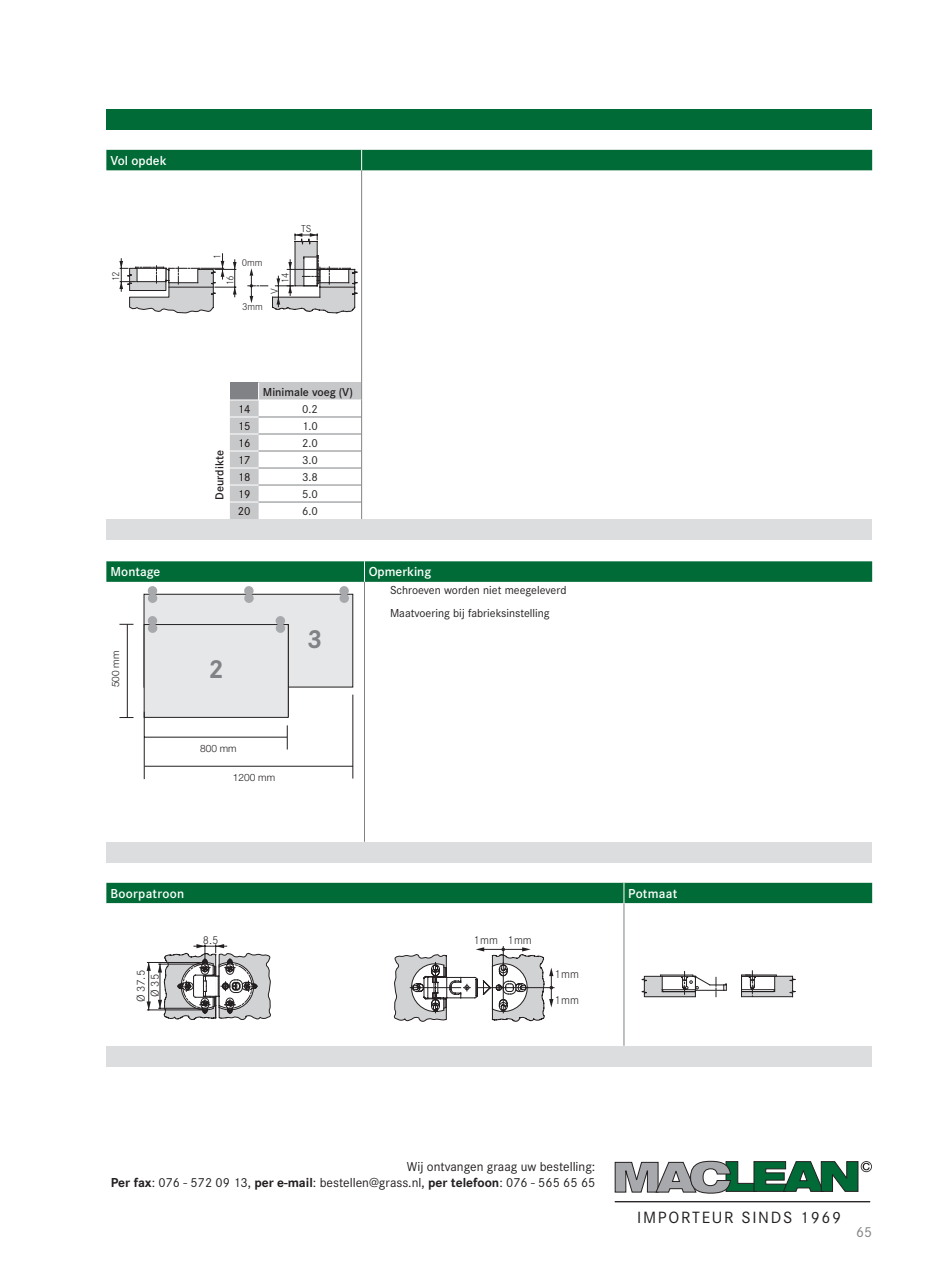
<style>
.page{position:relative;width:936px;height:1263px;background:#fff}
.page>*{position:absolute;margin:0;border:0;box-sizing:border-box;transform-origin:0 0}
.t1{font:700 27px "Corporate S";color:#808285}
.t2{font:16.95px "Corporate S";letter-spacing:.1em;color:#231f20}
.t3{font:15px "Corporate S";color:#808285}
.t4{font:13.5px/16.2px "Corporate S";color:#231f20;text-align:right}
.t5{font:600 13.5px "Corporate S";color:#fff}
.t6{font:600 13.5px "Corporate S";letter-spacing:.02em;color:#fff}
.t7{font:12px/23px "Corporate S";color:#231f20}
.t8{font:600 12px "Corporate S";color:#231f20}
.t9{font:12px "Corporate S";color:#140a0a}
.t10{font:300 12px/26.1px "Corporate S";color:#231f20}
.t11{font:300 11.85px/13.6px "Corporate S";color:#231f20;text-align:center}
.t12{font:300 10.5px "Corporate S";letter-spacing:-.005em;color:#231f20}
.t13{font:300 10.05px "Helvetica Neue";color:#231f20}
.s1{font-weight:700}
</style>
<div class="page">
<div style="left:106px;top:109px;width:766px;height:21px;background:#006b36"></div>
<div style="left:106px;top:519px;width:766px;height:20px;background:#dcdddf"></div>
<div style="left:106px;top:150px;width:766px;height:20px;background:#006b36"></div>
<hr style="left:361px;top:170px;width:1px;height:196px;background:#808285">
<svg style="left:361px;top:366px;width:1px;height:17px"></svg>
<hr style="left:361px;top:383px;width:1px;height:136px;background:#808285">
<svg style="left:119px;top:233px;width:238px;height:80px"></svg>
<div style="left:258px;top:383px;width:103px;height:17px;background:#c7c8ca"></div>
<hr style="left:258px;top:417px;width:103px;height:1px;background:#808285">
<hr style="left:258px;top:434px;width:103px;height:1px;background:#808285">
<hr style="left:258px;top:451px;width:103px;height:1px;background:#808285">
<hr style="left:258px;top:468px;width:103px;height:1px;background:#808285">
<hr style="left:258px;top:485px;width:103px;height:1px;background:#808285">
<hr style="left:258px;top:502px;width:103px;height:1px;background:#808285">
<svg style="left:230px;top:383px;width:29px;height:136px"></svg>
<hr style="left:258px;top:400px;width:103px;height:1px;background:#fff">
<div style="left:106px;top:842px;width:766px;height:20px;background:#dcdddf"></div>
<svg style="left:106px;top:561px;width:766px;height:21px"></svg>
<hr style="left:364px;top:582px;width:1px;height:260px;background:#808285">
<svg style="left:143px;top:594px;width:210px;height:123px"></svg>
<div style="left:144px;top:624px;width:144px;height:94px;background:#e6e7e9;border:1px solid #231f20"></div>
<svg style="left:119px;top:717px;width:14px;height:1px"></svg>
<svg style="left:119px;top:624px;width:14px;height:1px"></svg>
<hr style="left:127px;top:625px;width:1px;height:92px;background:#231f20">
<hr style="left:144px;top:737px;width:143px;height:1px;background:#231f20">
<hr style="left:144px;top:712px;width:1px;height:67px;background:#231f20">
<svg style="left:287px;top:725px;width:1px;height:24px"></svg>
<div style="left:148px;top:623px;width:9px;height:10px;background:#a8a9ad;border-radius:50%"></div>
<div style="left:148px;top:616px;width:9px;height:9px;background:#a8a9ad;border-radius:50%"></div>
<div style="left:276px;top:623px;width:9px;height:10px;background:#a8a9ad;border-radius:50%"></div>
<div style="left:275px;top:616px;width:10px;height:9px;background:#a8a9ad;border-radius:50%"></div>
<div style="left:148px;top:593px;width:9px;height:10px;background:#a8a9ad;border-radius:50%"></div>
<div style="left:148px;top:586px;width:9px;height:9px;background:#a8a9ad;border-radius:50%"></div>
<div style="left:339px;top:593px;width:10px;height:10px;background:#a8a9ad;border-radius:50%"></div>
<div style="left:339px;top:586px;width:10px;height:9px;background:#a8a9ad;border-radius:50%"></div>
<div style="left:244px;top:593px;width:10px;height:10px;background:#a8a9ad;border-radius:50%"></div>
<div style="left:244px;top:586px;width:9px;height:9px;background:#a8a9ad;border-radius:50%"></div>
<hr style="left:144px;top:766px;width:208px;height:1px;background:#231f20">
<hr style="left:352px;top:695px;width:1px;height:83px;background:#231f20">
<svg style="left:106px;top:903px;width:766px;height:143px"></svg>
<div style="left:106px;top:1046px;width:766px;height:20px;background:#dcdddf"></div>
<hr style="left:623px;top:903px;width:1px;height:143px;background:#808285">
<div style="left:106px;top:883px;width:766px;height:20px;background:#006b36"></div>
<svg style="left:358px;top:909px;width:2px;height:16px"></svg>
<hr style="left:111px;top:907px;width:249px;height:2px;background:#fff">
<svg style="left:111px;top:909px;width:1px;height:16px"></svg>
<hr style="left:111px;top:925px;width:249px;height:1px;background:#fff">
<hr style="left:111px;top:926px;width:1px;height:105px;background:#fff">
<hr style="left:358px;top:926px;width:2px;height:105px;background:#fff">
<hr style="left:111px;top:1031px;width:249px;height:1px;background:#fff">
<svg style="left:147px;top:1001px;width:4px;height:9px"></svg>
<svg style="left:147px;top:963px;width:4px;height:8px"></svg>
<hr style="left:147px;top:1010px;width:56px;height:1px;background:#231f20">
<hr style="left:147px;top:962px;width:56px;height:1px;background:#231f20">
<hr style="left:148px;top:962px;width:1px;height:48px;background:#231f20">
<svg style="left:158px;top:944px;width:113px;height:76px"></svg>
<hr style="left:370px;top:907px;width:249px;height:2px;background:#fff">
<svg style="left:370px;top:909px;width:1px;height:18px"></svg>
<svg style="left:618px;top:909px;width:1px;height:18px"></svg>
<hr style="left:370px;top:927px;width:249px;height:2px;background:#fff">
<hr style="left:370px;top:929px;width:1px;height:104px;background:#fff">
<hr style="left:618px;top:929px;width:1px;height:104px;background:#fff">
<hr style="left:370px;top:1033px;width:249px;height:2px;background:#fff">
<hr style="left:503px;top:946px;width:1px;height:30px;background:#231f20">
<svg style="left:394px;top:947px;width:160px;height:75px"></svg>
<hr style="left:628px;top:907px;width:249px;height:2px;background:#fff">
<hr style="left:628px;top:926px;width:2px;height:105px;background:#fff">
<hr style="left:628px;top:1031px;width:249px;height:1px;background:#fff">
<svg style="left:628px;top:909px;width:2px;height:16px"></svg>
<hr style="left:628px;top:925px;width:249px;height:1px;background:#fff">
<svg style="left:641px;top:971px;width:154px;height:26px"></svg>
<svg style="left:614px;top:1160px;width:257px;height:34px"></svg>
<hr style="left:614px;top:1201px;width:256px;height:1px;background:#231f20">
<p class="t5" style="left:111px;top:153px;width:57px">Vol opdek</p>
<p class="t12" style="left:211px;top:259px;width:7px;rotate:-90deg">1</p>
<p class="t12" style="left:110px;top:281px;width:11px;rotate:-90deg">12</p>
<p class="t12" style="left:224px;top:285px;width:11px;rotate:-90deg">16</p>
<p class="t12" style="left:242px;top:257px;width:22px">0mm</p>
<p class="t12" style="left:242px;top:301px;width:22px">3mm</p>
<p class="t12" style="left:279px;top:283px;width:11px;rotate:-90deg">14</p>
<p class="t12" style="left:268px;top:294px;width:7px;rotate:-90deg">V</p>
<p class="t12" style="left:301px;top:222px;width:12px">TS</p>
<p class="t8" style="left:263px;top:385px;width:91px">Minimale voeg (V)</p>
<p class="t8" style="left:213px;top:500px;width:51px;rotate:-90deg">Deurdikte</p>
<p class="t9" style="left:238px;top:402px;width:14px">14</p>
<p class="t7" style="left:302px;top:398px;width:17px">0.2</p>
<p class="t9" style="left:238px;top:419px;width:14px">15</p>
<p class="t7" style="left:302px;top:415px;width:17px">1.0</p>
<p class="t9" style="left:238px;top:436px;width:14px">16</p>
<p class="t7" style="left:302px;top:432px;width:17px">2.0</p>
<p class="t9" style="left:238px;top:453px;width:14px">17</p>
<p class="t7" style="left:302px;top:449px;width:17px">3.0</p>
<p class="t9" style="left:238px;top:470px;width:14px">18</p>
<p class="t7" style="left:302px;top:466px;width:17px">3.8</p>
<p class="t9" style="left:238px;top:487px;width:14px">19</p>
<p class="t7" style="left:302px;top:483px;width:17px">5.0</p>
<p class="t9" style="left:238px;top:504px;width:14px">20</p>
<p class="t7" style="left:302px;top:500px;width:17px">6.0</p>
<p class="t5" style="left:111px;top:564px;width:51px">Montage</p>
<p class="t5" style="left:369px;top:564px;width:64px">Opmerking</p>
<p class="t13" style="left:109px;top:687px;width:38px;rotate:-90deg">500 mm</p>
<h1 class="t1" style="left:208px;top:654px;width:17px">2</h1>
<p class="t13" style="left:200px;top:742px;width:38px">800 mm</p>
<p class="t13" style="left:233px;top:771px;width:44px">1200 mm</p>
<h1 class="t1" style="left:307px;top:624px;width:17px">3</h1>
<p class="t7" style="left:390px;top:579px;width:178px">Schroeven worden niet meegeleverd<br>Maatvoering bij fabrieksinstelling</p>
<p class="t6" style="left:111px;top:886px;width:75px">Boorpatroon</p>
<p class="t6" style="left:628px;top:886px;width:51px">Potmaat</p>
<p class="t11" style="left:134px;top:1002px;width:34px;rotate:-90deg">Ø 37.5<br>Ø 35</p>
<p class="t11" style="left:203px;top:933px;width:17px">8.5</p>
<p class="t10" style="left:474px;top:927px;width:26px">1mm</p>
<p class="t10" style="left:508px;top:927px;width:26px">1mm</p>
<p class="t10" style="left:555px;top:961px;width:26px">1mm<br>1mm</p>
<p class="t4" style="left:111px;top:1158px;width:486px">Wij ontvangen graag uw bestelling:<br><span class="s1">Per fax</span>: 076 - 572 09 13, <span class="s1">per e-mail</span>: bestellen@grass.nl, <span class="s1">per telefoon</span>: 076 - 565 65 65</p>
<p class="t2" style="left:637px;top:1207px;width:205px">IMPORTEUR SINDS 1969</p>
<p class="t3" style="left:856px;top:1223px;width:17px">65</p>
</div>
